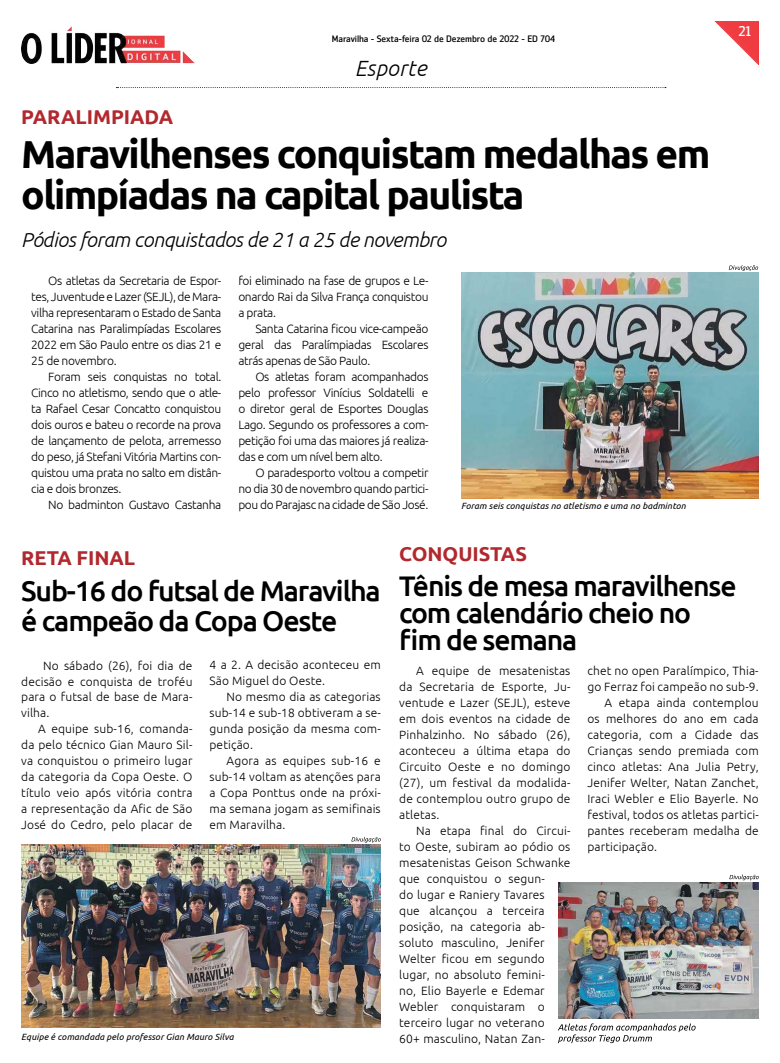
<style>
.page{position:relative;width:780px;height:1063px;background:#fff}
.page>*{position:absolute;margin:0;border:0;box-sizing:border-box;transform-origin:0 0}
.t1{font:700 39px/41px "Ubuntu";letter-spacing:-.04em;color:#000}
.t2{font:500 28.6px/30.5px "Ubuntu";letter-spacing:-.04em;color:#000}
.t3{font:500 28.3px/26.9px "Ubuntu";letter-spacing:-.04em;color:#000}
.t4{font:italic 300 22px "Ubuntu";letter-spacing:.01em;color:#000}
.t5{font:italic 300 20.3px "Ubuntu";letter-spacing:-.02em;color:#000}
.t6{font:700 20px "Ubuntu";color:#b1292f}
.t7{font:14px "Zemestro Std";color:#fff}
.t8{font:300 12px/16px "Ubuntu";letter-spacing:.01em;color:#000;text-align:justify}
.t9{font:300 12px "Ubuntu";letter-spacing:-.03em;color:#000}
.t10{font:9.3px "Zemestro Std";letter-spacing:-.01em;color:#000}
.t11{font:italic 9px "Ubuntu";letter-spacing:.01em;color:#000}
</style>
<div class="page">
<img style="left:714px;top:21px;width:44px;height:44px">
<img style="left:22px;top:26px;width:172px;height:38px">
<svg style="left:116px;top:87px;width:550px;height:1px"></svg>
<svg style="left:728px;top:265px;width:30px;height:6px"></svg>
<svg style="left:351px;top:837px;width:30px;height:6px"></svg>
<img style="left:461px;top:273px;width:297px;height:225px">
<img style="left:21px;top:844px;width:360px;height:183px">
<img style="left:559px;top:882px;width:199px;height:136px">
<svg style="left:557px;top:1023px;width:138px;height:20px"></svg>
<svg style="left:729px;top:874px;width:29px;height:6px"></svg>
<p class="t10" style="left:332px;top:33px;width:225px">Maravilha - Sexta-feira 02 de Dezembro de 2022 - ED 704</p>
<h3 class="t4" style="left:355px;top:55px;width:73px">Esporte</h3>
<h3 class="t6" style="left:21px;top:105px;width:153px">PARALIMPIADA</h3>
<h1 class="t1" style="left:21px;top:133px;width:690px">Maravilhenses conquistam medalhas em olimpíadas na capital paulista</h1>
<h3 class="t5" style="left:21px;top:227px;width:426px">Pódios foram conquistados de 21 a 25 de novembro</h3>
<p class="t8" style="left:31px;top:272px;width:192px;text-indent:17px">Os atletas da Secretaria de Espor&shy;tes, Juventude e Lazer (SEJL), de Mara&shy;vilha representaram o Estado de Santa Catarina nas Paralimpíadas Escolares 2022 em São Paulo entre os dias 21 e 25 de novembro.</p>
<p class="t8" style="left:31px;top:368px;width:192px;text-indent:17px">Foram seis conquistas no total.<br>Cinco no atletismo, sendo que o atle&shy;ta Rafael Cesar Concatto conquistou dois ouros e bateu o recorde na prova de lançamento de pelota, arremesso do peso, já Stefani Vitória Martins con&shy;quistou uma prata no salto em distân&shy;cia e dois bronzes.</p>
<p class="t9" style="left:48px;top:497px;width:175px">No badminton Gustavo Castanha</p>
<p class="t8" style="left:238px;top:272px;width:192px">foi eliminado na fase de grupos e Le&shy;onardo Rai da Silva França conquistou a prata.</p>
<p class="t8" style="left:238px;top:320px;width:192px;text-indent:17px">Santa Catarina ficou vice-campeão geral das Paralímpiadas Escolares atrás apenas de São Paulo.</p>
<p class="t8" style="left:238px;top:368px;width:192px;text-indent:17px">Os atletas foram acompanhados pelo professor Vinícius Soldatelli e o diretor geral de Esportes Douglas Lago. Segundo os professores a com&shy;petição foi uma das maiores já realiza&shy;das e com um nível bem alto.</p>
<p class="t8" style="left:238px;top:464px;width:192px;text-indent:17px">O paradesporto voltou a competir no dia 30 de novembro quando partici&shy;pou do Parajasc na cidade de São José.</p>
<p class="t11" style="left:461px;top:501px;width:226px">Foram seis conquistas no atletismo e uma no badminton</p>
<p class="t7" style="left:738px;top:23px;width:14px">21</p>
<h3 class="t6" style="left:21px;top:546px;width:115px">RETA FINAL</h3>
<h2 class="t2" style="left:21px;top:575px;width:361px">Sub-16 do futsal de Maravilha é campeão da Copa Oeste</h2>
<p class="t8" style="left:21px;top:657px;width:173px;text-indent:22px">No sábado (26), foi dia de decisão e conquista de troféu para o futsal de base de Mara&shy;vilha.</p>
<p class="t8" style="left:21px;top:721px;width:173px;text-indent:17px">A equipe sub-16, comanda&shy;da pelo técnico Gian Mauro Sil&shy;va conquistou o primeiro lugar da categoria da Copa Oeste. O título veio após vitória contra a representação da Afic de São José do Cedro, pelo placar de</p>
<p class="t8" style="left:209px;top:657px;width:173px">4 a 2. A decisão aconteceu em<br>São Miguel do Oeste.</p>
<p class="t8" style="left:209px;top:689px;width:173px;text-indent:17px">No mesmo dia as categorias sub-14 e sub-18 obtiveram a se&shy;gunda posição da mesma com&shy;petição.</p>
<p class="t8" style="left:209px;top:753px;width:173px;text-indent:17px">Agora as equipes sub-16 e sub-14 voltam as atenções para a Copa Ponttus onde na próxi&shy;ma semana jogam as semifinais em Maravilha.</p>
<p class="t11" style="left:21px;top:1032px;width:214px">Equipe é comandada pelo professor Gian Mauro Silva</p>
<h3 class="t6" style="left:399px;top:542px;width:129px">CONQUISTAS</h3>
<h3 class="t3" style="left:399px;top:572px;width:339px">Tênis de mesa maravilhense com calendário cheio no fim de semana</h3>
<p class="t8" style="left:399px;top:663px;width:173px;text-indent:17px">A equipe de mesatenistas da Secretaria de Esporte, Ju&shy;ventude e Lazer (SEJL), esteve em dois eventos na cidade de Pinhalzinho. No sábado (26), aconteceu a última etapa do Circuito Oeste e no domingo (27), um festival da modalida&shy;de contemplou outro grupo de atletas.</p>
<p class="t8" style="left:399px;top:823px;width:173px;text-align:left;text-indent:17px">Na etapa final do Circui&shy;to Oeste, subiram ao pódio os mesatenistas Geison Schwanke que conquistou o segun-<br>do lugar e Raniery Tavares<br>que alcançou a terceira posição, na categoria ab&shy;soluto masculino, Jenifer<br>Welter ficou em segundo lugar, no absoluto femini-<br>no, Elio Bayerle e Edemar<br>Webler conquistaram o terceiro lugar no veterano<br>60+ masculino, Natan Zan-</p>
<p class="t8" style="left:587px;top:663px;width:173px">chet no open Paralímpico, Thia-</p>
<p class="t8" style="left:587px;top:679px;width:173px">go Ferraz foi campeão no sub-9.</p>
<p class="t8" style="left:604px;top:695px;width:156px">A etapa ainda contemplou</p>
<p class="t8" style="left:587px;top:711px;width:173px">os melhores do ano em cada</p>
<p class="t8" style="left:587px;top:727px;width:173px">categoria, com a Cidade das</p>
<p class="t8" style="left:587px;top:743px;width:173px">Crianças sendo premiada com</p>
<p class="t8" style="left:587px;top:759px;width:173px">cinco atletas: Ana Julia Petry,</p>
<p class="t8" style="left:587px;top:775px;width:173px">Jenifer Welter, Natan Zanchet,</p>
<p class="t8" style="left:587px;top:791px;width:173px">Iraci Webler e Elio Bayerle. No</p>
<p class="t8" style="left:587px;top:807px;width:173px">festival, todos os atletas partici-</p>
<p class="t8" style="left:587px;top:823px;width:173px">pantes receberam medalha de</p>
<p class="t8" style="left:587px;top:839px;width:71px">participação.</p>
</div>
